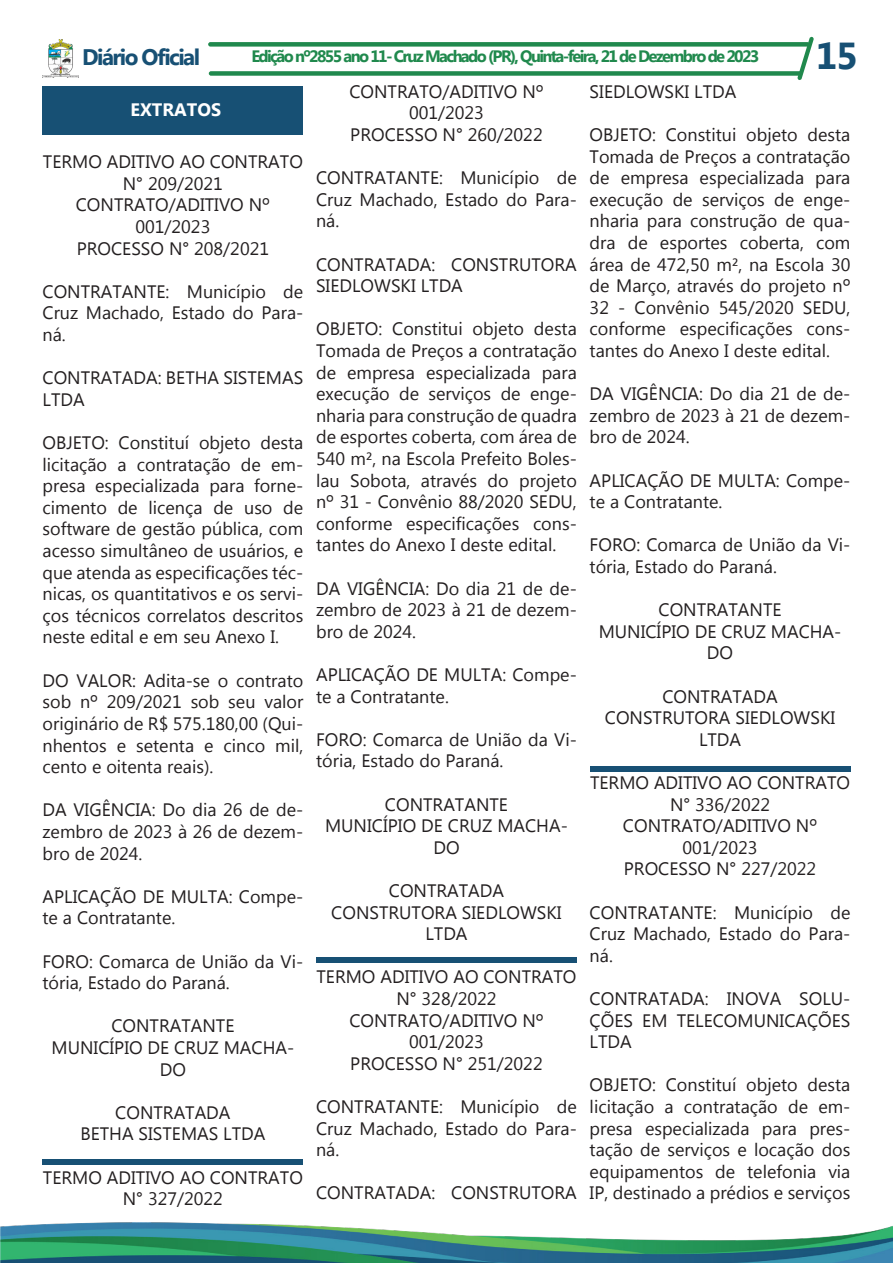
<style>
.page{position:relative;width:893px;height:1263px;background:#fff}
.page>*{position:absolute;margin:0;border:0;box-sizing:border-box;transform-origin:0 0}
.t1{font:700 37.5px "Myanmar Text";color:#175074}
.t2{font:700 22.5px "Myanmar Text";letter-spacing:-.07em;color:#175074}
.t3{font:18px/21.6px "Myanmar Text";color:#231f20;text-align:center}
.t4{font:700 18px "Myanmar Text";color:#fff}
.t5{font:700 16.5px "Myanmar Text";letter-spacing:-.1em;color:#20894d}
</style>
<div class="page">
<div style="left:208px;top:42px;width:602px;height:5px;background:#20894d;border-radius:2px"></div>
<div style="left:209px;top:71px;width:593px;height:5px;background:#20894d;border-radius:2px"></div>
<img style="left:43px;top:39px;width:36px;height:39px">
<svg style="left:797px;top:37px;width:17px;height:43px"></svg>
<img style="left:0;top:1222px;width:893px;height:41px">
<div style="left:43px;top:86px;width:260px;height:49px;background:#175074"></div>
<svg style="left:43px;top:1159px;width:260px;height:5px"></svg>
<svg style="left:316px;top:957px;width:261px;height:5px"></svg>
<div style="left:590px;top:766px;width:260px;height:6px;background:#175074"></div>
<p class="t2" style="left:82px;top:44px;width:119px">Diário Oficial</p>
<p class="t5" style="left:251px;top:47px;width:509px">Edição nº2855 ano 11- Cruz Machado (PR), Quinta-feira, 21 de Dezembro de 2023</p>
<p class="t1" style="left:816px;top:35px;width:43px">15</p>
<p class="t4" style="left:131px;top:99px;width:92px">EXTRATOS</p>
<p class="t3" style="left:43px;top:151px;width:261px">TERMO ADITIVO AO CONTRATO<br>N° 209/2021</p>
<p class="t3" style="left:76px;top:194px;width:196px">CONTRATO/ADITIVO Nº<br>001/2023</p>
<p class="t3" style="left:77px;top:238px;width:194px">PROCESSO N° 208/2021</p>
<p class="t3" style="left:43px;top:281px;width:262px;text-align:justify">CONTRATANTE: Município de Cruz Machado, Estado do Para&shy;ná.</p>
<p class="t3" style="left:43px;top:367px;width:262px;text-align:left">CONTRATADA: BETHA SISTEMAS<br>LTDA</p>
<p class="t3" style="left:43px;top:432px;width:262px;text-align:justify">OBJETO: Constituí objeto desta licitação a contratação de em&shy;presa especializada para forne&shy;cimento de licença de uso de software de gestão pública, com acesso simultâneo de usuários, e que atenda as especificações téc&shy;nicas, os quantitativos e os servi&shy;ços técnicos correlatos descritos neste edital e em seu Anexo I.</p>
<p class="t3" style="left:43px;top:670px;width:262px;text-align:justify">DO VALOR: Adita-se o contrato sob nº 209/2021 sob seu valor originário de R$ 575.180,00 (Qui&shy;nhentos e setenta e cinco mil, cento e oitenta reais).</p>
<p class="t3" style="left:43px;top:799px;width:262px;text-align:justify">DA VIGÊNCIA: Do dia 26 de de&shy;zembro de 2023 à 26 de dezem&shy;bro de 2024.</p>
<p class="t3" style="left:43px;top:886px;width:262px;text-align:left">APLICAÇÃO DE MULTA: Compe&shy;te a Contratante.</p>
<p class="t3" style="left:43px;top:950px;width:262px;text-align:left">FORO: Comarca de União da Vi&shy;tória, Estado do Paraná.</p>
<p class="t3" style="left:111px;top:1015px;width:125px">CONTRATANTE</p>
<p class="t3" style="left:52px;top:1037px;width:244px">MUNICÍPIO DE CRUZ MACHA-<br>DO</p>
<p class="t3" style="left:115px;top:1102px;width:117px">CONTRATADA</p>
<p class="t3" style="left:80px;top:1123px;width:187px">BETHA SISTEMAS LTDA</p>
<p class="t3" style="left:43px;top:1166px;width:261px">TERMO ADITIVO AO CONTRATO<br>N° 327/2022</p>
<p class="t3" style="left:349px;top:81px;width:196px">CONTRATO/ADITIVO Nº<br>001/2023</p>
<p class="t3" style="left:350px;top:124px;width:194px">PROCESSO N° 260/2022</p>
<p class="t3" style="left:316px;top:167px;width:262px;text-align:justify">CONTRATANTE: Município de Cruz Machado, Estado do Para&shy;ná.</p>
<p class="t3" style="left:316px;top:254px;width:262px;text-align:left">CONTRATADA: CONSTRUTORA<br>SIEDLOWSKI LTDA</p>
<p class="t3" style="left:316px;top:318px;width:262px;text-align:justify">OBJETO: Constitui objeto desta Tomada de Preços a contratação de empresa especializada para execução de serviços de enge&shy;nharia para construção de quadra de esportes coberta, com área de 540 m², na Escola Prefeito Boles&shy;lau Sobota, através do projeto nº 31 - Convênio 88/2020 SEDU, conforme especificações cons&shy;tantes do Anexo I deste edital.</p>
<p class="t3" style="left:316px;top:578px;width:262px;text-align:justify">DA VIGÊNCIA: Do dia 21 de de&shy;zembro de 2023 à 21 de dezem&shy;bro de 2024.</p>
<p class="t3" style="left:316px;top:664px;width:262px;text-align:left">APLICAÇÃO DE MULTA: Compe&shy;te a Contratante.</p>
<p class="t3" style="left:316px;top:729px;width:262px;text-align:left">FORO: Comarca de União da Vi&shy;tória, Estado do Paraná.</p>
<p class="t3" style="left:385px;top:794px;width:125px">CONTRATANTE</p>
<p class="t3" style="left:325px;top:815px;width:244px">MUNICÍPIO DE CRUZ MACHA-<br>DO</p>
<p class="t3" style="left:389px;top:880px;width:117px">CONTRATADA</p>
<p class="t3" style="left:331px;top:902px;width:232px">CONSTRUTORA SIEDLOWSKI<br>LTDA</p>
<p class="t3" style="left:316px;top:966px;width:261px">TERMO ADITIVO AO CONTRATO<br>N° 328/2022</p>
<p class="t3" style="left:349px;top:1010px;width:196px">CONTRATO/ADITIVO Nº<br>001/2023</p>
<p class="t3" style="left:350px;top:1053px;width:194px">PROCESSO N° 251/2022</p>
<p class="t3" style="left:316px;top:1096px;width:262px;text-align:justify">CONTRATANTE: Município de Cruz Machado, Estado do Para&shy;ná.</p>
<p class="t3" style="left:316px;top:1182px;width:262px">CONTRATADA: CONSTRUTORA</p>
<p class="t3" style="left:590px;top:81px;width:148px">SIEDLOWSKI LTDA</p>
<p class="t3" style="left:590px;top:124px;width:262px;text-align:justify">OBJETO: Constitui objeto desta Tomada de Preços a contratação de empresa especializada para execução de serviços de enge&shy;nharia para construção de qua&shy;dra de esportes coberta, com área de 472,50 m², na Escola 30 de Março, através do projeto nº 32 - Convênio 545/2020 SEDU, conforme especificações cons&shy;tantes do Anexo I deste edital.</p>
<p class="t3" style="left:590px;top:383px;width:262px;text-align:justify">DA VIGÊNCIA: Do dia 21 de de&shy;zembro de 2023 à 21 de dezem&shy;bro de 2024.</p>
<p class="t3" style="left:590px;top:470px;width:262px;text-align:left">APLICAÇÃO DE MULTA: Compe&shy;te a Contratante.</p>
<p class="t3" style="left:590px;top:534px;width:262px;text-align:left">FORO: Comarca de União da Vi&shy;tória, Estado do Paraná.</p>
<p class="t3" style="left:658px;top:599px;width:125px">CONTRATANTE</p>
<p class="t3" style="left:599px;top:621px;width:244px">MUNICÍPIO DE CRUZ MACHA-<br>DO</p>
<p class="t3" style="left:662px;top:686px;width:117px">CONTRATADA</p>
<p class="t3" style="left:605px;top:707px;width:232px">CONSTRUTORA SIEDLOWSKI<br>LTDA</p>
<p class="t3" style="left:590px;top:772px;width:261px">TERMO ADITIVO AO CONTRATO<br>N° 336/2022</p>
<p class="t3" style="left:623px;top:815px;width:196px">CONTRATO/ADITIVO Nº<br>001/2023</p>
<p class="t3" style="left:624px;top:858px;width:194px">PROCESSO N° 227/2022</p>
<p class="t3" style="left:590px;top:902px;width:262px;text-align:justify">CONTRATANTE: Município de Cruz Machado, Estado do Para&shy;ná.</p>
<p class="t3" style="left:590px;top:988px;width:262px;text-align:justify">CONTRATADA: INOVA SOLU-ÇÕES EM TELECOMUNICAÇÕES LTDA</p>
<p class="t3" style="left:590px;top:1074px;width:262px;text-align:justify">OBJETO: Constituí objeto desta licitação a contratação de em&shy;presa especializada para pres&shy;tação de serviços e locação dos equipamentos de telefonia via IP, destinado a prédios e serviços</p>
</div>
